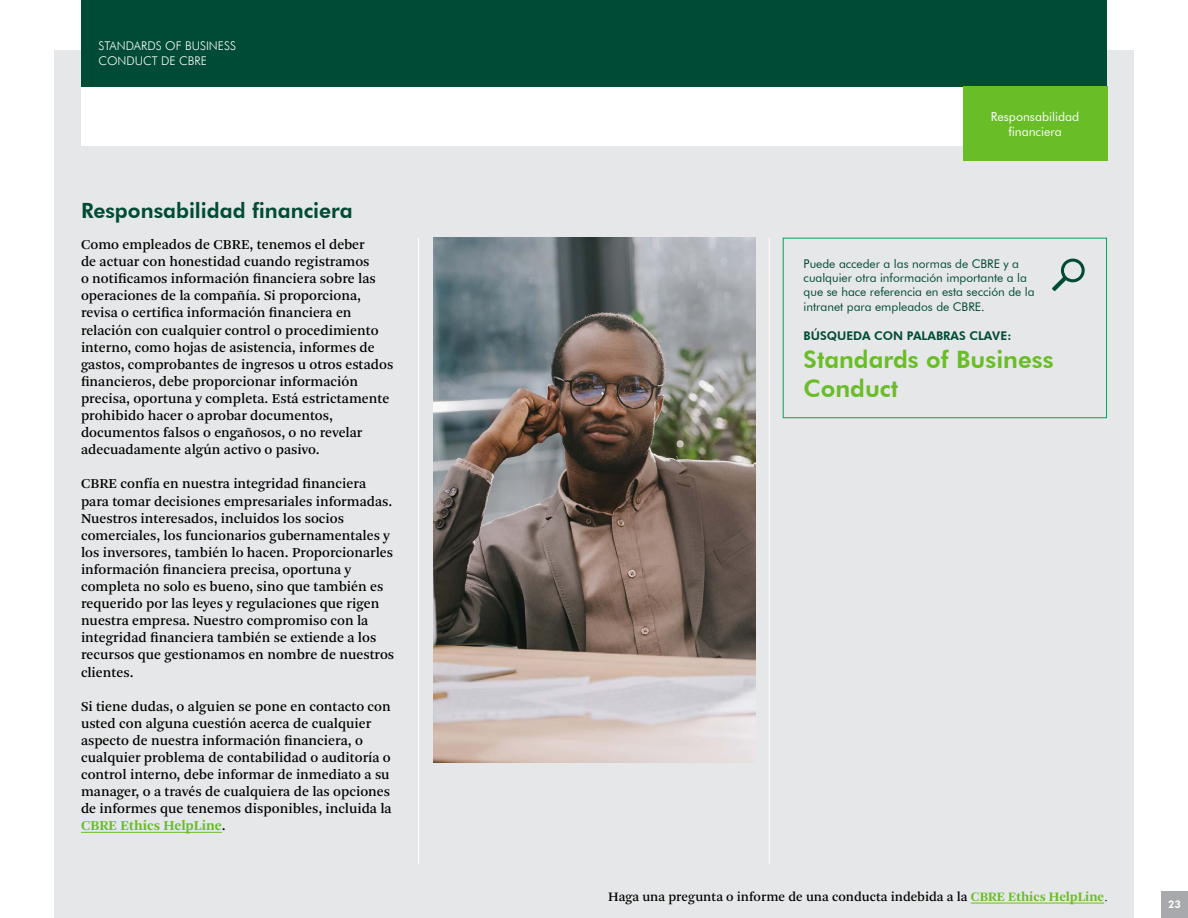
<style>
.page{position:relative;width:1188px;height:918px;background:#fff}
.page>*{position:absolute;margin:0;border:0;box-sizing:border-box;transform-origin:0 0}
.t1{font:800 24px/28.8px "Futura BT";color:#69be28}
.t2{font:800 21px "Futura BT";color:#004b35}
.t3{font:14.25px/17.1px "Arnhem Pro";color:#000}
.t4{font:13.5px "Arnhem Pro";color:#000}
.t5{font:12.3px/14.9px "Futura BT";color:#fff;text-align:center}
.t6{font:12px/14.4px "Futura BT";color:#004b35}
.t7{font:300 12px/15px "Futura BT";color:#fff}
.t8{font:800 12px "Futura BT";color:#004b35}
.t9{font:800 10.5px "Futura BT";color:#fff}
.s1{font-weight:700;color:#69be28}
.s2{font-family:"Futura BT";font-weight:300}
</style>
<div class="page">
<div style="left:54px;top:50px;width:1080px;height:868px;background:#e6e7e8"></div>
<div style="left:1161px;top:891px;width:27px;height:27px;background:#a7a9ac"></div>
<div style="left:81px;top:87px;width:1026px;height:59px;background:#fff"></div>
<div style="left:81px;top:0;width:1026px;height:87px;background:#004b35"></div>
<hr style="left:971px;top:903px;width:133px;height:1px;background:#69be28">
<hr style="left:418px;top:238px;width:1px;height:626px;background:#fff">
<hr style="left:769px;top:238px;width:1px;height:626px;background:#fff">
<hr style="left:81px;top:832px;width:141px;height:1px;background:#69be28">
<img style="left:433px;top:238px;width:323px;height:524px">
<div style="left:783px;top:238px;width:324px;height:180px;border:1px solid #00a657"></div>
<svg style="left:1052px;top:259px;width:33px;height:32px"></svg>
<div style="left:963px;top:87px;width:144px;height:74px;background:#69be28"></div>
<p class="t7" style="left:99px;top:38px;width:139px">STANDARDS OF BUSINESS<br>CONDUCT DE CBRE</p>
<h2 class="t2" style="left:81px;top:198px;width:273px">Responsabilidad financiera</h2>
<p class="t3" style="left:81px;top:236px;width:314px">Como empleados de CBRE, tenemos el deber<br>de actuar con honestidad cuando registramos<br>o notificamos información financiera sobre las operaciones de la compañía. Si proporciona, revisa o certifica información financiera en relación con cualquier control o procedimiento interno, como hojas de asistencia, informes de gastos, comprobantes de ingresos u otros estados financieros, debe proporcionar información precisa, oportuna y completa. Está estrictamente prohibido hacer o aprobar documentos, documentos falsos o engañosos, o no revelar adecuadamente algún activo o pasivo.</p>
<p class="t3" style="left:81px;top:476px;width:315px">CBRE confía en nuestra integridad financiera para tomar decisiones empresariales informadas.<br>Nuestros interesados, incluidos los socios comerciales, los funcionarios gubernamentales y los inversores, también lo hacen. Proporcionarles información financiera precisa, oportuna y completa no solo es bueno, sino que también es requerido por las leyes y regulaciones que rigen nuestra empresa. Nuestro compromiso con la integridad financiera también se extiende a los recursos que gestionamos en nombre de nuestros clientes.</p>
<p class="t3" style="left:81px;top:698px;width:312px">Si tiene dudas, o alguien se pone en contacto con usted con alguna cuestión acerca de cualquier aspecto de nuestra información financiera, o cualquier problema de contabilidad o auditoría o control interno, debe informar de inmediato a su manager, o a través de cualquiera de las opciones de informes que tenemos disponibles, incluida la <span class="s1">CBRE Ethics HelpLine</span>.</p>
<p class="t5" style="left:991px;top:109px;width:90px">Responsabilidad financiera</p>
<p class="t6" style="left:804px;top:256px;width:233px">Puede acceder a las normas de CBRE y a cualquier otra información importante a la que se hace referencia en esta sección de la intranet para empleados de CBRE.</p>
<p class="t8" style="left:804px;top:328px;width:209px">BÚSQUEDA CON PALABRAS CLAVE:</p>
<h1 class="t1" style="left:804px;top:345px;width:252px">Standards of Business<br>Conduct</h1>
<p class="t4" style="left:608px;top:888px;width:501px">Haga una pregunta o informe de una conducta indebida a la <span class="s1">CBRE Ethics HelpLine</span><span class="s2">.</span></p>
<p class="t9" style="left:1168px;top:898px;width:14px">23</p>
</div>
